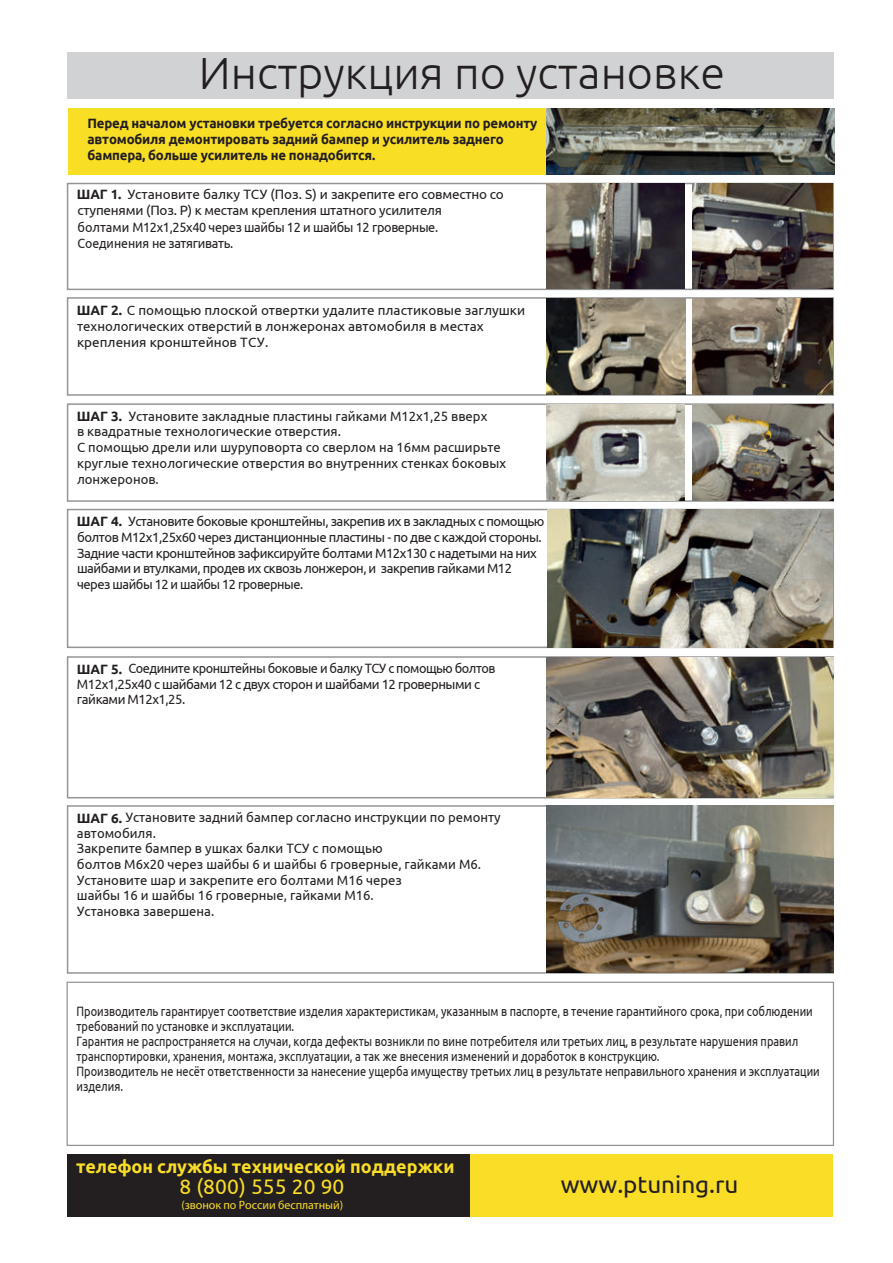
<style>
.page{position:relative;width:893px;height:1263px;background:#fff}
.page>*{position:absolute;margin:0;border:0;box-sizing:border-box;transform-origin:0 0}
.t1{font:300 45px "Ubuntu";color:#231f20}
.t2{font:24.3px "Ubuntu";color:#231f20}
.t3{font:21px "Ubuntu";letter-spacing:.005em;color:#f9dd26}
.t4{font:700 18px "Ubuntu";color:#f9dd26}
.t5{font:13.5px/15.8px "Ubuntu";color:#231f20}
.t6{font:13.5px/15px "Ubuntu";color:#231f20;scale:.81 1}
.t7{font:13.5px/15.8px "Ubuntu";letter-spacing:-.035em;color:#231f20}
.t8{font:700 13.5px/15.9px "Ubuntu";letter-spacing:-.015em;color:#231f20}
.t9{font:13.5px/15.8px "Ubuntu";letter-spacing:-.035em;color:#231f20;scale:.94 1}
.t10{font:12px "Myriad Pro";letter-spacing:-.005em;color:#f9dd26}
.s1{font-weight:700}
</style>
<div class="page">
<div style="left:67px;top:183px;width:767px;height:107px;border:2px solid #939598"></div>
<div style="left:68px;top:108px;width:766px;height:66px;background:#f9de26"></div>
<div style="left:67px;top:297px;width:767px;height:99px;border:2px solid #939598"></div>
<div style="left:67px;top:656px;width:767px;height:142px;border:2px solid #939598"></div>
<div style="left:67px;top:805px;width:767px;height:169px;border:2px solid #939598"></div>
<div style="left:67px;top:509px;width:767px;height:139px;border:2px solid #939598"></div>
<div style="left:67px;top:403px;width:767px;height:99px;border:2px solid #939598"></div>
<img style="left:546px;top:109px;width:288px;height:66px">
<img style="left:692px;top:184px;width:140px;height:105px">
<img style="left:546px;top:183px;width:138px;height:106px">
<img style="left:546px;top:299px;width:139px;height:95px">
<img style="left:692px;top:298px;width:140px;height:96px">
<img style="left:546px;top:405px;width:139px;height:96px">
<img style="left:692px;top:404px;width:141px;height:97px">
<div style="left:67px;top:53px;width:766px;height:46px;background:#d1d2d4"></div>
<div style="left:67px;top:1154px;width:764px;height:63px;background:#231f20"></div>
<div style="left:470px;top:1154px;width:362px;height:63px;background:#f9dd26"></div>
<img style="left:547px;top:510px;width:285px;height:137px">
<img style="left:546px;top:657px;width:287px;height:141px">
<img style="left:546px;top:806px;width:287px;height:167px">
<div style="left:67px;top:982px;width:767px;height:164px;border:1px solid #939598"></div>
<h1 class="t1" style="left:199px;top:46px;width:528px">Инструкция по установке</h1>
<p class="t8" style="left:87px;top:115px;width:451px">Перед началом установки требуется согласно инструкции по ремонту автомобиля демонтировать задний бампер и усилитель заднего бампера, больше усилитель не понадобится.</p>
<p class="t5" style="left:77px;top:186px;width:428px;line-height:16.2px"><span class="s1">ШАГ 1.</span> Установите балку ТСУ (Поз. S) и закрепите его совместно со ступенями (Поз. P) к местам крепления штатного усилителя<br>болтами М12x1,25х40 через шайбы 12 и шайбы 12 гроверные.<br>Соединения не затягивать.</p>
<p class="t5" style="left:77px;top:301px;width:450px;line-height:16.2px"><span class="s1">ШАГ 2.</span> С помощью плоской отвертки удалите пластиковые заглушки технологических отверстий в лонжеронах автомобиля в местах крепления кронштейнов ТСУ.</p>
<p class="t5" style="left:77px;top:408px;width:430px;text-indent:51px">Установите закладные пластины гайками М12х1,25 вверх<br>в квадратные технологические отверстия.<br>С помощью дрели или шуруповорта со сверлом на 16мм расширьте круглые технологические отверстия во внутренних стенках боковых лонжеронов.</p>
<p class="t8" style="left:77px;top:408px;width:47px">ШАГ 3.</p>
<p class="t7" style="left:77px;top:513px;width:469px;text-indent:51px">Установите боковые кронштейны, закрепив их в закладных с помощью болтов М12х1,25х60 через дистанционные пластины - по две с каждой стороны.<br>Задние части кронштейнов зафиксируйте болтами М12х130 с надетыми на них шайбами и втулками, продев их сквозь лонжерон, и закрепив гайками М12 через шайбы 12 и шайбы 12 гроверные.</p>
<p class="t8" style="left:77px;top:513px;width:47px">ШАГ 4.</p>
<p class="t9" style="left:77px;top:660px;width:447px;text-indent:51px">Соедините кронштейны боковые и балку ТСУ с помощью болтов<br>М12х1,25х40 с шайбами 12 с двух сторон и шайбами 12 гроверными с гайками М12х1,25.</p>
<p class="t8" style="left:77px;top:661px;width:47px">ШАГ 5.</p>
<p class="t5" style="left:77px;top:809px;width:425px"><span class="s1">ШАГ 6.</span> Установите задний бампер согласно инструкции по ремонту автомобиля.<br>Закрепите бампер в ушках балки ТСУ с помощью<br>болтов М6х20 через шайбы 6 и шайбы 6 гроверные, гайками М6.<br>Установите шар и закрепите его болтами М16 через<br>шайбы 16 и шайбы 16 гроверные, гайками М16.<br>Установка завершена.</p>
<p class="t6" style="left:77px;top:1003px;width:919px">Производитель гарантирует соответствие изделия характеристикам, указанным в паспорте, в течение гарантийного срока, при соблюдении требований по установке и эксплуатации.<br>Гарантия не распространяется на случаи, когда дефекты возникли по вине потребителя или третьих лиц, в результате нарушения правил транспортировки, хранения, монтажа, эксплуатации, а так же внесения изменений и доработок в конструкцию.<br>Производитель не несёт ответственности за нанесение ущерба имуществу третьих лиц в результате неправильного хранения и эксплуатации изделия.</p>
<h3 class="t4" style="left:76px;top:1156px;width:380px">телефон службы технической поддержки</h3>
<h3 class="t3" style="left:179px;top:1174px;width:166px">8 (800) 555 20 90</h3>
<p class="t10" style="left:181px;top:1197px;width:163px">(звонок по России бесплатный)</p>
<h2 class="t2" style="left:561px;top:1169px;width:179px">www.ptuning.ru</h2>
</div>
